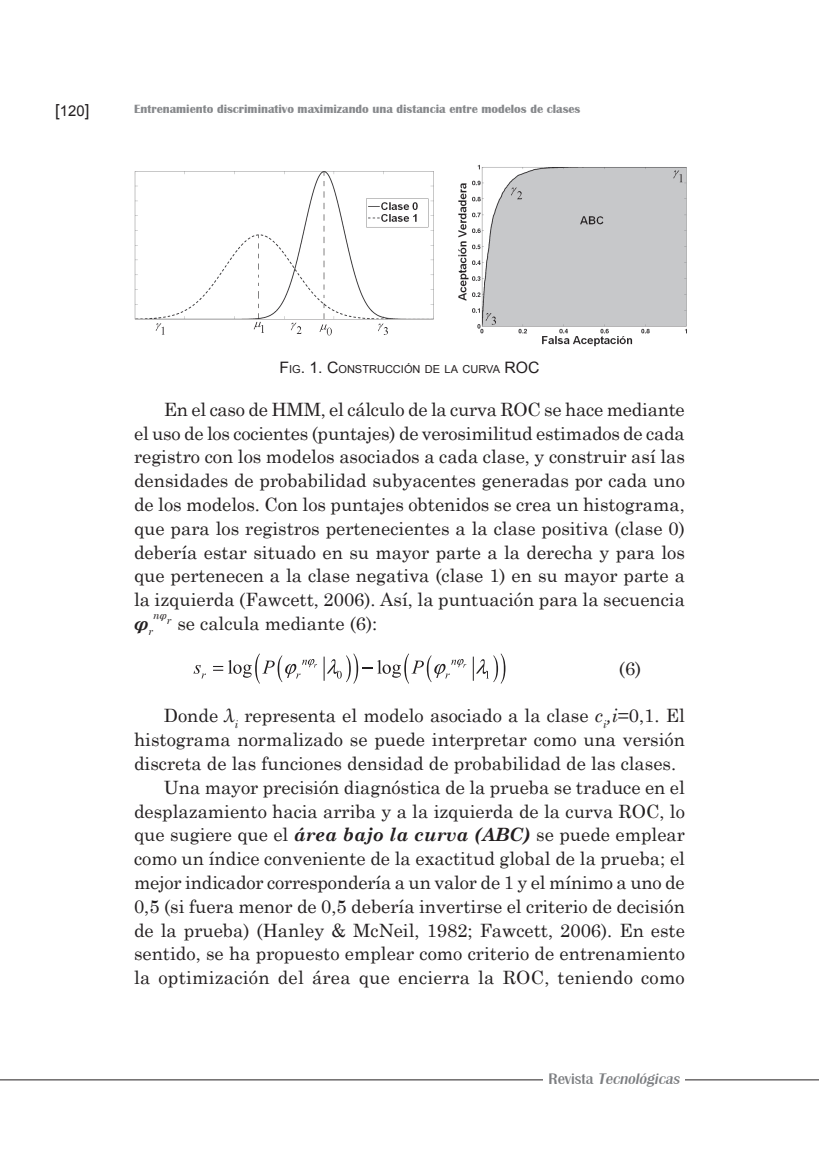
<style>
.page{position:relative;width:819px;height:1166px;background:#fff}
.page>*{position:absolute;margin:0;border:0;box-sizing:border-box;transform-origin:0 0}
.t1{font:18.38px/23.8px "Century Schoolbook";color:#231f20;text-align:justify}
.t2{font:italic 15.75px "Britannic Medium DTC";color:#7c7e81}
.t3{font:14.88px "Arial";color:#231f20}
.t4{font:700 12.25px "Britannic";color:#87898c}
.t5{font:11.03px "Arial";color:#231f20}
.t6{font:italic 10.67px "Century Schoolbook";color:#231f20}
.s1{font-size:16.62px}
.s2{font-size:15.75px}
.s3{font-weight:700;font-style:italic}
.s4{font-style:italic}
.s5{font-style:normal}
</style>
<div class="page">
<hr style="left:0;top:1079px;width:818px;height:1px;background:#231f20">
<div style="left:543px;top:1060px;width:142px;height:26px;background:#fff"></div>
<img style="left:134px;top:171px;width:300px;height:164px">
<img style="left:458px;top:164px;width:229px;height:182px">
<svg style="left:193px;top:665px;width:13px;height:13px"></svg>
<svg style="left:473px;top:653px;width:32px;height:31px"></svg>
<svg style="left:213px;top:653px;width:104px;height:31px"></svg>
<svg style="left:323px;top:653px;width:143px;height:31px"></svg>
<p class="t3" style="left:55px;top:101px;width:36px"><span class="s1">[</span>120<span class="s1">]</span></p>
<p class="t4" style="left:134px;top:102px;width:448px">Entrenamiento discriminativo maximizando una distancia entre modelos de clases</p>
<p class="t5" style="left:279px;top:361px;width:260px"><span class="s2">F</span>IG<span class="s2">. 1. C</span>ONSTRUCCIÓN DE LA CURVA <span class="s2">ROC</span></p>
<p class="t1" style="left:134px;top:396px;width:552px;text-indent:30px">En el caso de HMM, el cálculo de la curva ROC se hace mediante el uso de los cocientes (puntajes) de verosimilitud estimados de cada registro con los modelos asociados a cada clase, y construir así las densidades de probabilidad subyacentes generadas por cada uno de los modelos. Con los puntajes obtenidos se crea un histograma, que para los registros pertenecientes a la clase positiva (clase 0) debería estar situado en su mayor parte a la derecha y para los que pertenecen a la clase negativa (clase 1) en su mayor parte a la izquierda (Fawcett, 2006). Así, la puntuación para la secuencia <span class="s3">φ</span><sub>r</sub></p>
<p class="t6" style="left:153px;top:607px;width:15px">nφ</p>
<p class="t1" style="left:167px;top:610px;width:212px"><sup>r</sup> se calcula mediante (6):</p>
<p class="t1" style="left:619px;top:655px;width:24px">(6)</p>
<p class="t1" style="left:164px;top:702px;width:522px">Donde <span class="s4">λ</span><sub>i</sub> representa el modelo asociado a la clase <span class="s4">c</span><sub>i</sub><span class="s4">,i</span>=0,1. El</p>
<p class="t1" style="left:134px;top:726px;width:552px">histograma normalizado se puede interpretar como una versión</p>
<p class="t1" style="left:134px;top:750px;width:543px">discreta de las funciones densidad de probabilidad de las clases.</p>
<p class="t1" style="left:164px;top:774px;width:522px">Una mayor precisión diagnóstica de la prueba se traduce en el</p>
<p class="t1" style="left:134px;top:797px;width:552px">desplazamiento hacia arriba y a la izquierda de la curva ROC, lo</p>
<p class="t1" style="left:134px;top:821px;width:552px">que sugiere que el <span class="s3">área bajo la curva (ABC)</span> se puede emplear</p>
<p class="t1" style="left:134px;top:845px;width:552px">como un índice conveniente de la exactitud global de la prueba; el</p>
<p class="t1" style="left:134px;top:869px;width:552px">mejor indicador correspondería a un valor de 1 y el mínimo a uno de</p>
<p class="t1" style="left:134px;top:893px;width:552px">0,5 (si fuera menor de 0,5 debería invertirse el criterio de decisión</p>
<p class="t1" style="left:134px;top:916px;width:552px">de la prueba) (Hanley &amp; McNeil, 1982; Fawcett, 2006). En este</p>
<p class="t1" style="left:134px;top:940px;width:552px">sentido, se ha propuesto emplear como criterio de entrenamiento</p>
<p class="t1" style="left:134px;top:964px;width:552px">la optimización del área que encierra la ROC, teniendo como</p>
<p class="t2" style="left:548px;top:1069px;width:135px"><span class="s5">R e v i s t a</span> Tecnológicas</p>
</div>
